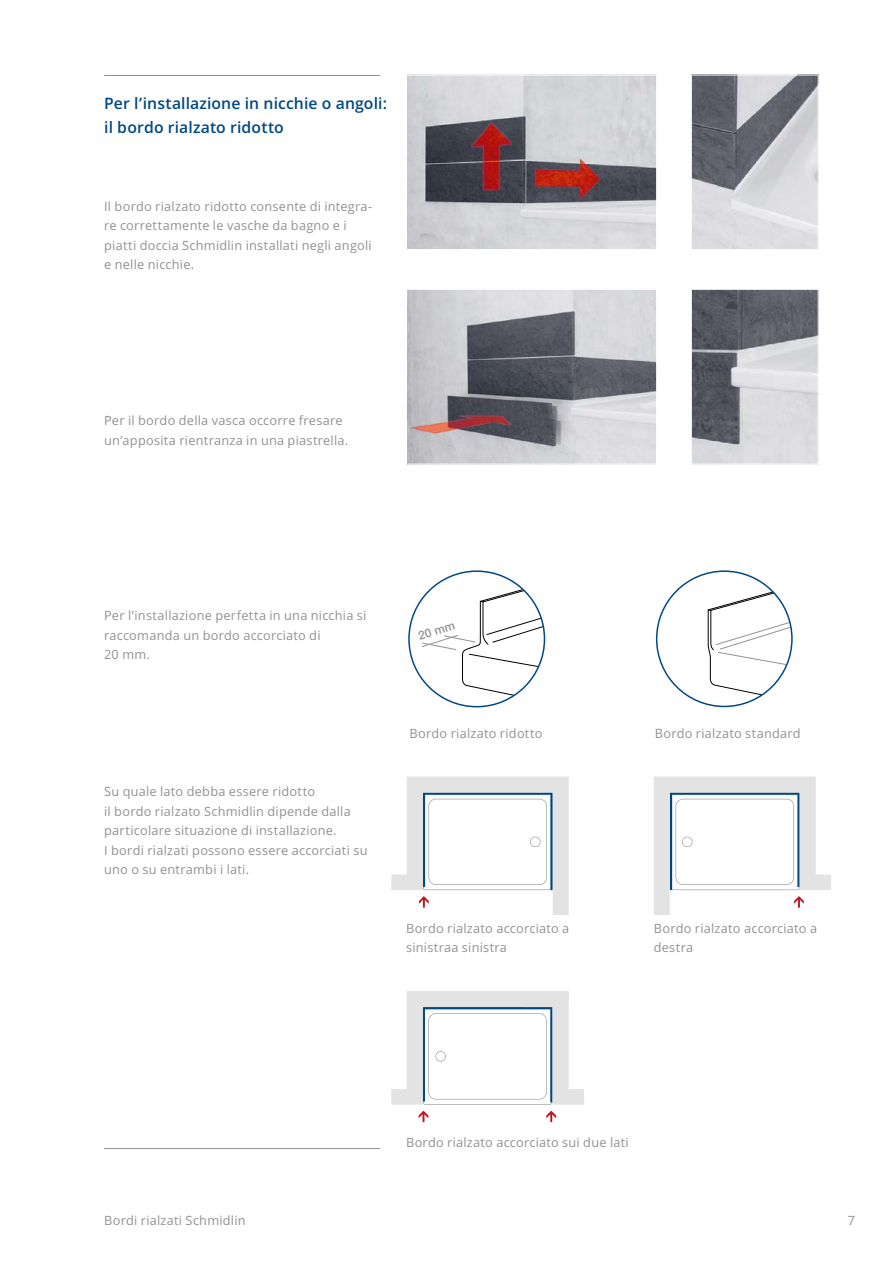
<style>
.page{position:relative;width:893px;height:1263px;background:#fff}
.page>*{position:absolute;margin:0;border:0;box-sizing:border-box;transform-origin:0 0}
.Semibold_Blau_10_5pt{font:600 15.75px/24px "Open Sans";letter-spacing:.01em;color:#004884}
.Luaftext_-i{font:12.75px/19.5px "Open Sans";letter-spacing:.02em;color:#929292}
.Lauftext{font:12.75px/19.5px "Open Sans";letter-spacing:.02em;color:#929292}
.lauftext_9pt_d{font:500 12px "Helvetica Neue LT Std";color:#929292}
</style>
<div class="page">
<img style="left:408px;top:77px;width:247px;height:171px">
<div style="left:406px;top:75px;width:251px;height:175px;border:1px solid #fff"></div>
<img style="left:408px;top:291px;width:247px;height:171px">
<div style="left:406px;top:289px;width:251px;height:175px;border:1px solid #fff"></div>
<img style="left:693px;top:77px;width:124px;height:171px">
<div style="left:691px;top:75px;width:128px;height:175px;border:1px solid #fff"></div>
<img style="left:693px;top:291px;width:124px;height:171px">
<div style="left:691px;top:289px;width:128px;height:175px;border:1px solid #fff"></div>
<svg style="left:421px;top:576px;width:123px;height:128px"></svg>
<svg style="left:654px;top:776px;width:177px;height:139px"></svg>
<svg style="left:391px;top:776px;width:178px;height:139px"></svg>
<svg style="left:391px;top:991px;width:193px;height:131px"></svg>
<svg style="left:707px;top:583px;width:85px;height:122px"></svg>
<hr style="left:104px;top:75px;width:276px;height:1px;background:#929292">
<hr style="left:104px;top:1148px;width:276px;height:1px;background:#929292">
<p class="Semibold_Blau_10_5pt" style="left:104px;top:91px;width:284px">Per l’installazione in nicchie o angoli: il bordo rialzato ridotto</p>
<p class="Luaftext_-i" style="left:104px;top:196px;width:270px">Il bordo rialzato ridotto consente di integra&shy;re correttamente le vasche da bagno e i piatti doccia Schmidlin installati negli angoli e nelle nicchie.</p>
<p class="Luaftext_-i" style="left:104px;top:411px;width:246px">Per il bordo della vasca occorre fresare un’apposita rientranza in una piastrella.</p>
<p class="Luaftext_-i" style="left:104px;top:606px;width:264px">Per l’installazione perfetta in una nicchia si raccomanda un bordo accorciato di<br>20 mm.</p>
<p class="Luaftext_-i" style="left:104px;top:781px;width:265px">Su quale lato debba essere ridotto<br>il bordo rialzato Schmidlin dipende dalla particolare situazione di installazione.<br>I bordi rialzati possono essere accorciati su uno o su entrambi i lati.</p>
<p class="lauftext_9pt_d" style="left:416px;top:629px;width:39px;rotate:-17deg">20 mm</p>
<p class="Lauftext" style="left:410px;top:723px;width:134px">Bordo rialzato ridotto</p>
<p class="Lauftext" style="left:406px;top:918px;width:165px">Bordo rialzato accorciato a sinistraa sinistra</p>
<p class="Lauftext" style="left:655px;top:723px;width:147px">Bordo rialzato standard</p>
<p class="Lauftext" style="left:654px;top:918px;width:165px">Bordo rialzato accorciato a destra</p>
<p class="Luaftext_-i" style="left:104px;top:1210px;width:143px">Bordi rialzati Schmidlin</p>
<p class="Lauftext" style="left:406px;top:1132px;width:224px">Bordo rialzato accorciato sui due lati</p>
<p class="Luaftext_-i" style="left:848px;top:1210px;width:9px">7</p>
</div>
